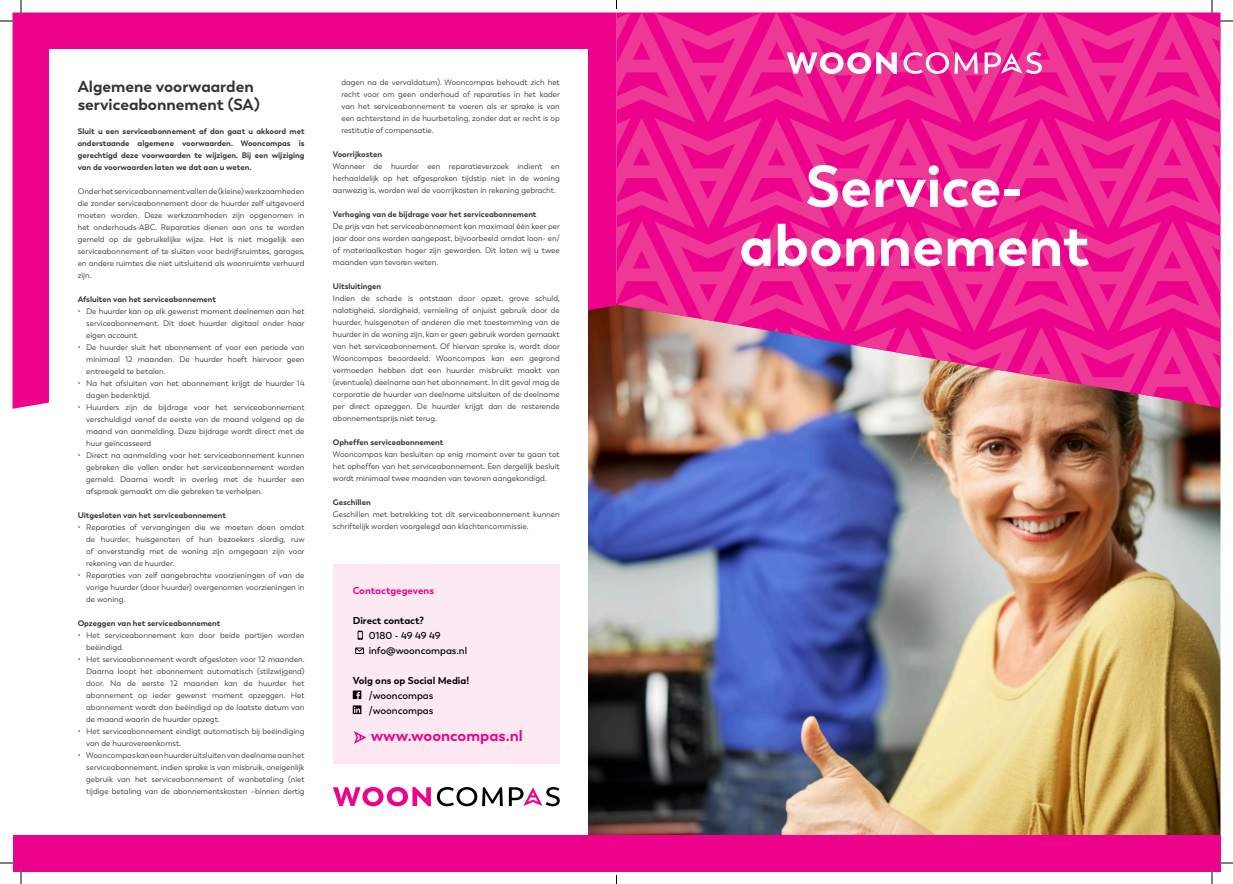
<style>
.page{position:relative;width:1233px;height:884px;background:#fff}
.page>*{position:absolute;margin:0;border:0;box-sizing:border-box;transform-origin:0 0}
.t1{font:700 59px "Trenda";color:#fff}
.t2{font:700 16px/18px "Trenda";color:#313334}
.t3{font:700 15.4px "Trenda";color:#ed028c}
.t4{font:600 10px "Trenda";color:#000001}
.t5{font:700 10px "Trenda";color:#000001}
.t6{font:700 10px "Trenda";color:#ed028c}
.t7{font:8px/12px "Trenda";color:#313334;text-align:justify}
.t8{font:700 8px/12px "Trenda";color:#313334;text-align:justify}
</style>
<div class="page">
<img style="left:588px;top:408px;width:632px;height:427px">
<svg style="left:12px;top:12px;width:604px;height:397px;background:#e40786"></svg>
<div style="left:49px;top:49px;width:539px;height:786px;background:#fff"></div>
<div style="left:614px;top:835px;width:606px;height:36px;background:#ed028c"></div>
<div style="left:333px;top:565px;width:227px;height:199px;background:#fce9f1"></div>
<svg style="left:357px;top:631px;width:6px;height:9px"></svg>
<svg style="left:355px;top:647px;width:9px;height:7px"></svg>
<svg style="left:353px;top:690px;width:8px;height:9px"></svg>
<svg style="left:353px;top:705px;width:8px;height:9px"></svg>
<svg style="left:333px;top:787px;width:98px;height:19px"></svg>
<svg style="left:437px;top:787px;width:123px;height:19px"></svg>
<div style="left:12px;top:835px;width:604px;height:36px;background:#ed028c"></div>
<svg style="left:354px;top:731px;width:12px;height:13px"></svg>
<svg style="left:1218px;top:862px;width:15px;height:2px"></svg>
<svg style="left:0;top:0;width:22px;height:22px"></svg>
<svg style="left:0;top:862px;width:22px;height:22px"></svg>
<svg style="left:1211px;top:869px;width:1px;height:15px"></svg>
<svg style="left:616px;top:0;width:617px;height:406px;background:#e73b97"></svg>
<p class="t2" style="left:78px;top:78px;width:184px">Algemene voorwaarden serviceabonnement (SA)</p>
<p class="t8" style="left:78px;top:126px;width:228px">Sluit u een serviceabonnement af dan gaat u akkoord met onderstaande algemene voorwaarden. Wooncompas is gerechtigd deze voorwaarden te wijzigen. Bij een wijziging van de voorwaarden laten we dat aan u weten.</p>
<p class="t7" style="left:78px;top:186px;width:228px">Onder het serviceabonnement vallen de (kleine) werkzaamheden die zonder serviceabonnement door de huurder zelf uitgevoerd moeten worden. Deze werkzaamheden zijn opgenomen in het onderhouds-ABC. Reparaties dienen aan ons te worden gemeld op de gebruikelijke wijze. Het is niet mogelijk een serviceabonnement af te sluiten voor bedrijfsruimtes, garages, en andere ruimtes die niet uitsluitend als woonruimte verhuurd zijn.</p>
<p class="t8" style="left:78px;top:294px;width:140px">Afsluiten van het serviceabonnement</p>
<p class="t7" style="left:86px;top:306px;width:220px;text-indent:-9px">• De huurder kan op elk gewenst moment deelnemen aan het serviceabonnement. Dit doet huurder digitaal onder haar eigen account.</p>
<p class="t7" style="left:86px;top:342px;width:220px;text-indent:-9px">• De huurder sluit het abonnement af voor een periode van minimaal 12 maanden. De huurder hoeft hiervoor geen entreegeld te betalen.</p>
<p class="t7" style="left:86px;top:378px;width:220px;text-indent:-9px">• Na het afsluiten van het abonnement krijgt de huurder 14 dagen bedenktijd.</p>
<p class="t7" style="left:86px;top:402px;width:220px;text-indent:-9px">• Huurders zijn de bijdrage voor het serviceabonnement verschuldigd vanaf de eerste van de maand volgend op de maand van aanmelding. Deze bijdrage wordt direct met de huur geïncasseerd</p>
<p class="t7" style="left:86px;top:450px;width:220px;text-indent:-9px">• Direct na aanmelding voor het serviceabonnement kunnen gebreken die vallen onder het serviceabonnement worden gemeld. Daarna wordt in overleg met de huurder een afspraak gemaakt om die gebreken te verhelpen.</p>
<p class="t8" style="left:78px;top:510px;width:150px">Uitgesloten van het serviceabonnement</p>
<p class="t7" style="left:86px;top:522px;width:220px;text-indent:-9px">• Reparaties of vervangingen die we moeten doen omdat de huurder, huisgenoten of hun bezoekers slordig, ruw of onverstandig met de woning zijn omgegaan zijn voor rekening van de huurder.</p>
<p class="t7" style="left:86px;top:570px;width:220px;text-indent:-9px">• Reparaties van zelf aangebrachte voorzieningen of van de vorige huurder (door huurder) overgenomen voorzieningen in de woning.</p>
<p class="t8" style="left:78px;top:618px;width:144px">Opzeggen van het serviceabonnement</p>
<p class="t7" style="left:86px;top:630px;width:220px;text-indent:-9px">• Het serviceabonnement kan door beide partijen worden beëindigd.</p>
<p class="t7" style="left:86px;top:654px;width:220px;text-indent:-9px">• Het serviceabonnement wordt afgesloten voor 12 maanden.<br>Daarna loopt het abonnement automatisch (stilzwijgend) door. Na de eerste 12 maanden kan de huurder het abonnement op ieder gewenst moment opzeggen. Het abonnement wordt dan beëindigd op de laatste datum van de maand waarin de huurder opzegt.</p>
<p class="t7" style="left:86px;top:726px;width:220px;text-indent:-9px">• Het serviceabonnement eindigt automatisch bij beëindiging van de huurovereenkomst.</p>
<p class="t7" style="left:86px;top:750px;width:220px;text-indent:-9px">• Wooncompas kan een huurder uitsluiten van deelname aan het serviceabonnement, indien sprake is van misbruik, oneigenlijk gebruik van het serviceabonnement of wanbetaling (niet tijdige betaling van de abonnementskosten –binnen dertig</p>
<p class="t7" style="left:341px;top:76px;width:220px">dagen na de vervaldatum). Wooncompas behoudt zich het recht voor om geen onderhoud of reparaties in het kader van het serviceabonnement te voeren als er sprake is van een achterstand in de huurbetaling, zonder dat er recht is op restitutie of compensatie.</p>
<p class="t8" style="left:333px;top:148px;width:51px">Voorrijkosten</p>
<p class="t7" style="left:333px;top:160px;width:228px">Wanneer de huurder een reparatieverzoek indient en herhaaldelijk op het afgesproken tijdstip niet in de woning aanwezig is, worden wel de voorrijkosten in rekening gebracht.</p>
<p class="t8" style="left:333px;top:208px;width:205px">Verhoging van de bijdrage voor het serviceabonnement</p>
<p class="t7" style="left:333px;top:220px;width:228px">De prijs van het serviceabonnement kan maximaal één keer per jaar door ons worden aangepast, bijvoorbeeld omdat loon- en/ of materiaalkosten hoger zijn geworden. Dit laten wij u twee maanden van tevoren weten.</p>
<p class="t8" style="left:333px;top:280px;width:50px">Uitsluitingen</p>
<p class="t7" style="left:333px;top:292px;width:228px">Indien de schade is ontstaan door opzet, grove schuld, nalatigheid, slordigheid, vernieling of onjuist gebruik door de huurder, huisgenoten of anderen die met toestemming van de huurder in de woning zijn, kan er geen gebruik worden gemaakt van het serviceabonnement. Of hiervan sprake is, wordt door Wooncompas beoordeeld. Wooncompas kan een gegrond vermoeden hebben dat een huurder misbruikt maakt van (eventuele) deelname aan het abonnement. In dit geval mag de corporatie de huurder van deelname uitsluiten of de deelname per direct opzeggen. De huurder krijgt dan de resterende abonnementsprijs niet terug.</p>
<p class="t8" style="left:333px;top:436px;width:112px">Opheffen serviceabonnement</p>
<p class="t7" style="left:333px;top:448px;width:228px">Wooncompas kan besluiten op enig moment over te gaan tot het opheffen van het serviceabonnement. Een dergelijk besluit wordt minimaal twee maanden van tevoren aangekondigd.</p>
<p class="t8" style="left:333px;top:496px;width:39px">Geschillen</p>
<p class="t7" style="left:333px;top:508px;width:228px">Geschillen met betrekking tot dit serviceabonnement kunnen schriftelijk worden voorgelegd aan klachtencommissie.</p>
<p class="t6" style="left:353px;top:584px;width:83px">Contactgegevens</p>
<p class="t5" style="left:353px;top:614px;width:73px">Direct contact?</p>
<p class="t4" style="left:369px;top:630px;width:73px">0180 - 49 49 49</p>
<p class="t4" style="left:369px;top:645px;width:100px">info@wooncompas.nl</p>
<p class="t5" style="left:353px;top:674px;width:118px">Volg ons op Social Media!</p>
<p class="t4" style="left:369px;top:690px;width:66px">/wooncompas</p>
<p class="t4" style="left:369px;top:705px;width:66px">/wooncompas</p>
<p class="t3" style="left:371px;top:726px;width:154px">www.wooncompas.nl</p>
<p class="t1" style="left:805px;top:150px;width:219px">Service-</p>
<p class="t1" style="left:739px;top:208px;width:351px">abonnement</p>
</div>
